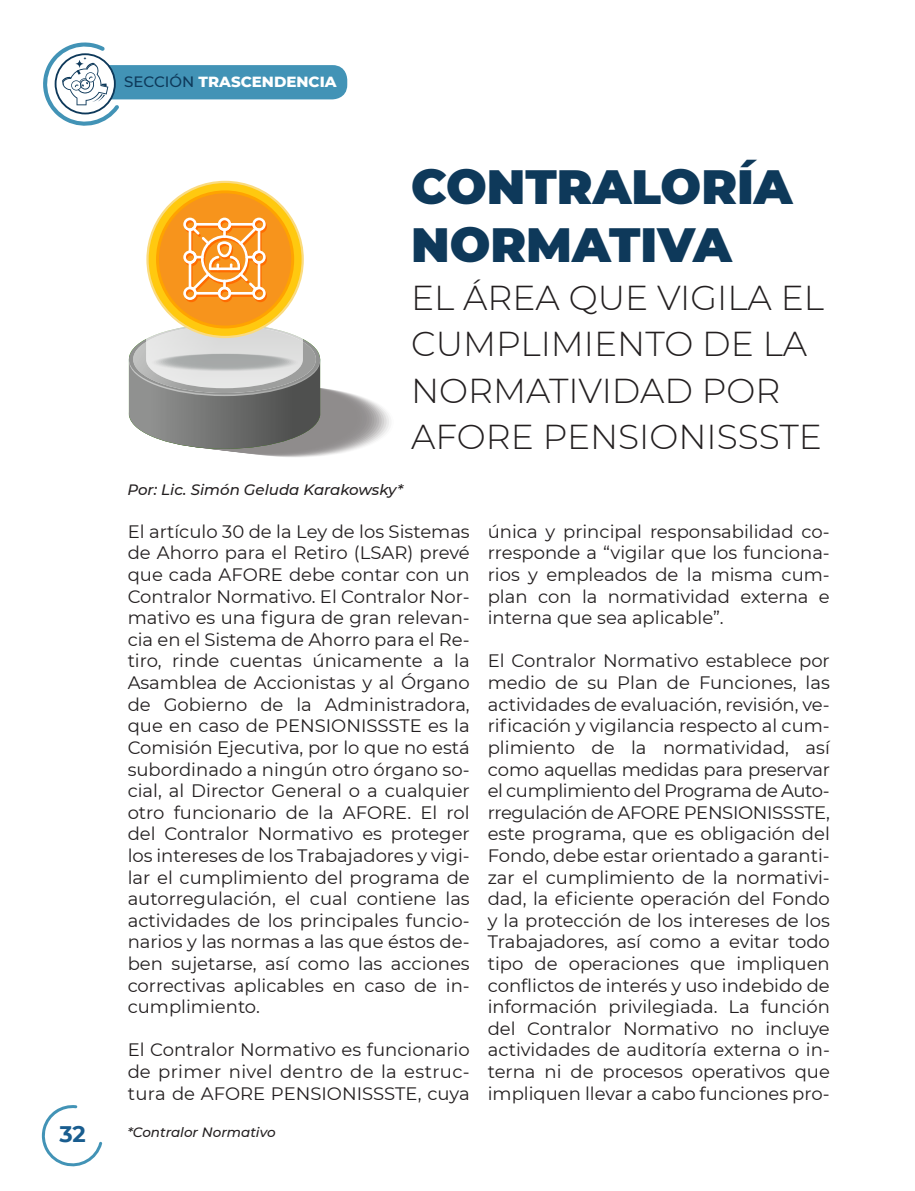
<style>
.page{position:relative;width:915px;height:1191px;background:#fff}
.page>*{position:absolute;margin:0;border:0;box-sizing:border-box;transform-origin:0 0}
.t1{font:900 48px/57.6px "Montserrat";color:#0e395a}
.t2{font:300 34.5px/46.5px "Montserrat";color:#231f20}
.t3{font:700 22.5px "Montserrat";color:#195d8f}
.t4{font:18px/21.6px "Montserrat";color:#231f20;text-align:justify}
.t5{font:italic 500 15px "Montserrat";color:#231f20}
.t6{font:800 15px "Montserrat";color:#fff}
.t7{font:italic 500 13.5px "Montserrat";color:#231f20}
.s1{font-weight:500;color:#0e395a}
</style>
<div class="page">
<div style="left:83px;top:65px;width:264px;height:34px;background:#4293b6;border-radius:15px"></div>
<svg style="left:43px;top:42px;width:76px;height:84px"></svg>
<svg style="left:42px;top:1105px;width:60px;height:62px"></svg>
<svg style="left:129px;top:181px;width:191px;height:268px"></svg>
<p class="t3" style="left:59px;top:1117px;width:28px">32</p>
<p class="t6" style="left:124px;top:70px;width:214px"><span class="s1">SECCIÓN</span> TRASCENDENCIA</p>
<h1 class="t1" style="left:411px;top:155px;width:383px">CONTRALORÍA<br>NORMATIVA</h1>
<h2 class="t2" style="left:411px;top:273px;width:414px">EL ÁREA QUE VIGILA EL<br>CUMPLIMIENTO DE LA<br>NORMATIVIDAD POR<br>AFORE PENSIONISSSTE</h2>
<p class="t5" style="left:127px;top:479px;width:277px">Por: Lic. Simón Geluda Karakowsky*</p>
<p class="t4" style="left:128px;top:520px;width:343px">El artículo 30 de la Ley de los Sistemas de Ahorro para el Retiro (LSAR) prevé que cada AFORE debe contar con un Contralor Normativo. El Contralor Nor&shy;mativo es una figura de gran relevan&shy;cia en el Sistema de Ahorro para el Re&shy;tiro, rinde cuentas únicamente a la Asamblea de Accionistas y al Órgano de Gobierno de la Administradora, que en caso de PENSIONISSSTE es la Comisión Ejecutiva, por lo que no está subordinado a ningún otro órgano so&shy;cial, al Director General o a cualquier otro funcionario de la AFORE. El rol del Contralor Normativo es proteger los intereses de los Trabajadores y vigi&shy;lar el cumplimiento del programa de autorregulación, el cual contiene las actividades de los principales funcio&shy;narios y las normas a las que éstos de&shy;ben sujetarse, así como las acciones correctivas aplicables en caso de in&shy;cumplimiento.</p>
<p class="t4" style="left:128px;top:1038px;width:343px">El Contralor Normativo es funcionario de primer nivel dentro de la estruc&shy;tura de AFORE PENSIONISSSTE, cuya</p>
<p class="t7" style="left:127px;top:1123px;width:150px">*Contralor Normativo</p>
<p class="t4" style="left:487px;top:520px;width:343px">única y principal responsabilidad co&shy;rresponde a “vigilar que los funciona&shy;rios y empleados de la misma cum&shy;plan con la normatividad externa e interna que sea aplicable”.</p>
<p class="t4" style="left:487px;top:649px;width:343px">El Contralor Normativo establece por medio de su Plan de Funciones, las actividades de evaluación, revisión, ve&shy;rificación y vigilancia respecto al cum&shy;plimiento de la normatividad, así como aquellas medidas para preservar el cumplimiento del Programa de Auto&shy;rregulación de AFORE PENSIONISSSTE, este programa, que es obligación del Fondo, debe estar orientado a garanti&shy;zar el cumplimiento de la normativi&shy;dad, la eficiente operación del Fondo y la protección de los intereses de los Trabajadores, así como a evitar todo tipo de operaciones que impliquen conflictos de interés y uso indebido de información privilegiada. La función del Contralor Normativo no incluye actividades de auditoría externa o in&shy;terna ni de procesos operativos que impliquen llevar a cabo funciones pro-</p>
</div>
